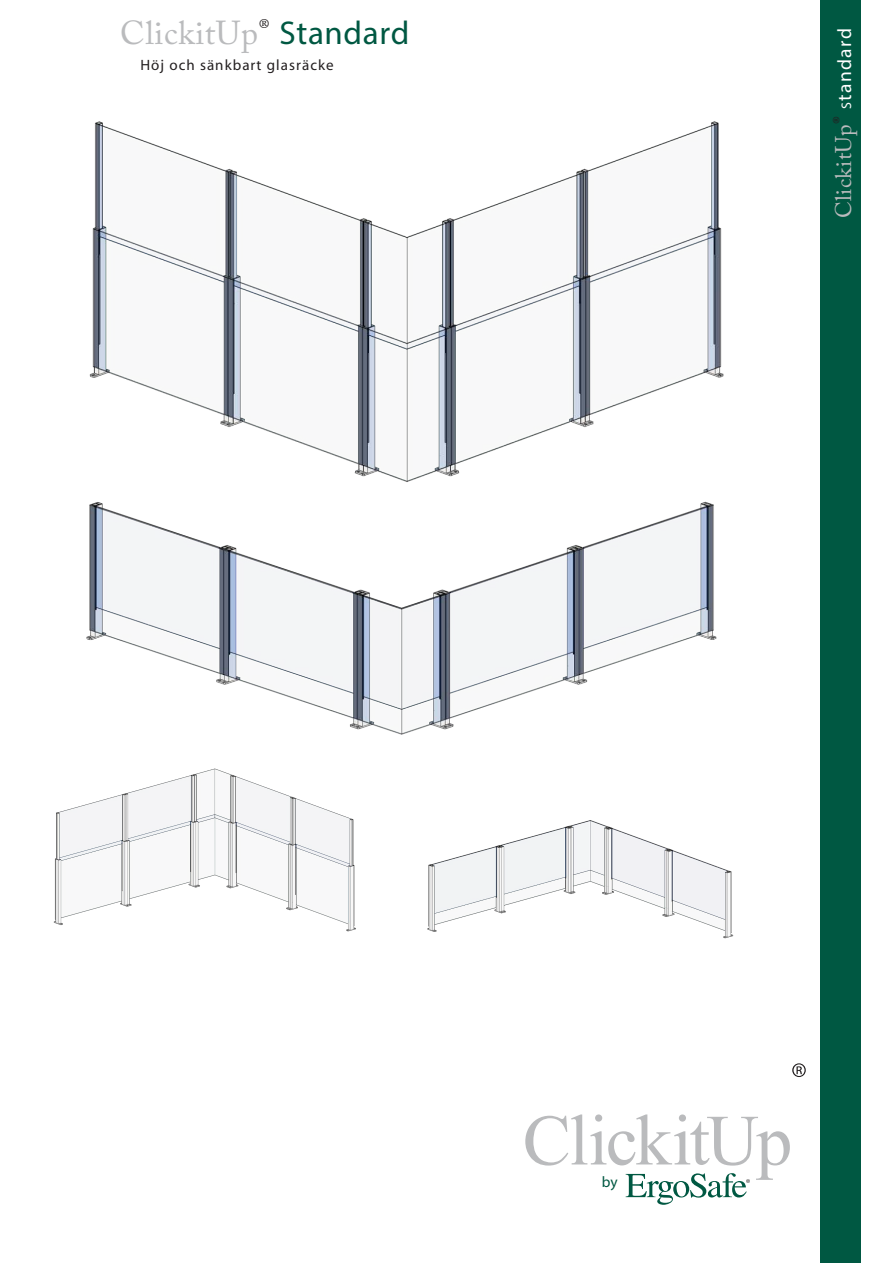
<style>
.page{position:relative;width:893px;height:1263px;background:#fff}
.page>*{position:absolute;margin:0;border:0;box-sizing:border-box;transform-origin:0 0}
.t1{font:33px "Adobe Caslon Pro";letter-spacing:.02em;color:#babbbd}
.t2{font:22.5px "Adobe Caslon Pro";letter-spacing:.02em;color:#babbbd}
.t3{font:15.3px "Myriad Pro";color:#005842}
.t4{font:15px "Myriad";letter-spacing:.07em;color:#231f20}
.s1{font-family:"Myriad Pro";color:#005842}
.s2{font-family:"Myriad Arabic";font-size:19.5px;color:#fff}
.s3{font-family:"Myriad Pro";font-size:19.5px;color:#fff}
</style>
<div class="page">
<div style="left:821px;top:0;width:40px;height:1263px;background:#005842"></div>
<svg style="left:525px;top:1114px;width:265px;height:91px"></svg>
<svg style="left:792px;top:1063px;width:14px;height:14px"></svg>
<img style="left:92px;top:9px;width:729px;height:660px">
<img style="left:86px;top:319px;width:719px;height:391px">
<img style="left:53px;top:710px;width:320px;height:222px">
<img style="left:373px;top:707px;width:422px;height:232px">
<h1 class="t1" style="left:120px;top:14px;width:291px">ClickitUp<sup>®</sup> <span class="s1">Standard</span></h1>
<p class="t4" style="left:140px;top:58px;width:195px">Höj och sänkbart glasräcke</p>
<h2 class="t2" style="left:830px;top:218px;width:191px;rotate:-90deg">ClickitUp<sup>®</sup> <span class="s2">S</span><span class="s3">tandard</span></h2>
<p class="t3" style="left:602px;top:1172px;width:17px">by</p>
</div>
